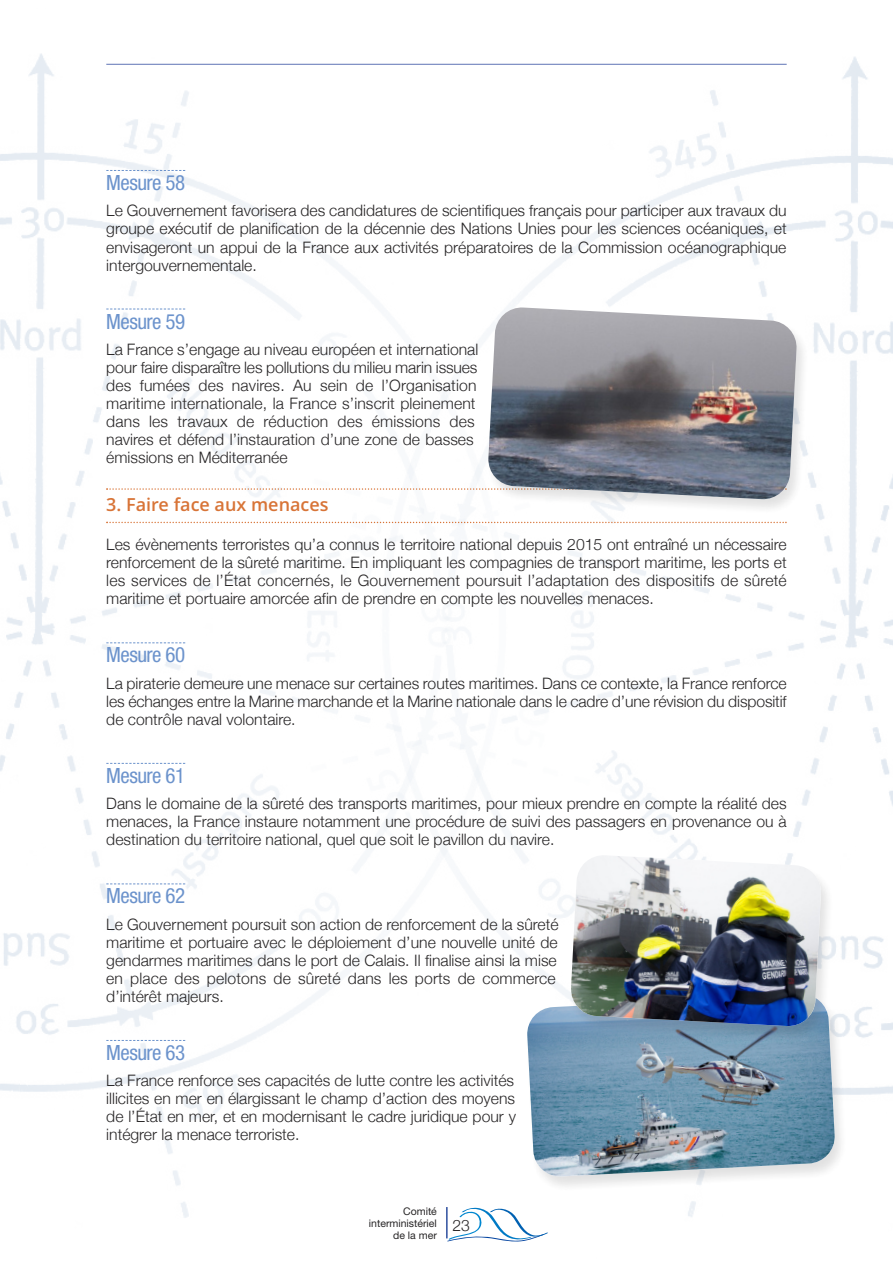
<style>
.page{position:relative;width:893px;height:1263px;background:#fff}
.page>*{position:absolute;margin:0;border:0;box-sizing:border-box;transform-origin:0 0}
.t1{font:condensed 21px "Helvetica Neue LT Pro";letter-spacing:-.025em;color:#6c93cc}
.t2{font:600 18px "Open Sans";color:#d87437}
.t3{font:300 15.75px/18px "Helvetica Neue";color:#272526;text-align:justify}
.t4{font:10.5px/12px "Helvetica Neue LT Pro";color:#272526;text-align:right}
</style>
<div class="page">
<img style="left:674px;top:57px;width:219px;height:1160px">
<img style="left:0;top:53px;width:674px;height:1189px">
<hr style="left:446px;top:1207px;width:2px;height:31px;background:#2d4e9e">
<hr style="left:106px;top:64px;width:681px;height:1px;background:#5f73b5">
<svg style="left:447px;top:1208px;width:101px;height:33px"></svg>
<svg style="left:106px;top:170px;width:79px;height:1px"></svg>
<svg style="left:106px;top:309px;width:79px;height:1px"></svg>
<svg style="left:106px;top:488px;width:373px;height:2px"></svg>
<svg style="left:106px;top:522px;width:681px;height:1px"></svg>
<svg style="left:106px;top:642px;width:79px;height:1px"></svg>
<svg style="left:106px;top:763px;width:79px;height:1px"></svg>
<svg style="left:106px;top:883px;width:79px;height:1px"></svg>
<svg style="left:106px;top:1040px;width:79px;height:1px"></svg>
<img style="left:479px;top:300px;width:338px;height:221px">
<img style="left:488px;top:307px;width:309px;height:193px">
<img style="left:518px;top:986px;width:338px;height:212px">
<img style="left:526px;top:993px;width:309px;height:184px">
<img style="left:562px;top:847px;width:280px;height:201px">
<img style="left:570px;top:854px;width:252px;height:173px">
<h1 class="t1" style="left:106px;top:175px;width:80px">Mesure 58</h1>
<p class="t3" style="left:106px;top:202px;width:682px">Le Gouvernement favorisera des candidatures de scientifiques français pour participer aux travaux du groupe exécutif de planification de la décennie des Nations Unies pour les sciences océaniques, et envisageront un appui de la France aux activités préparatoires de la Commission océanographique intergouvernementale.</p>
<h1 class="t1" style="left:106px;top:313px;width:80px">Mesure 59</h1>
<p class="t3" style="left:106px;top:340px;width:374px;text-align:left">La France s’engage au niveau européen et international pour faire disparaître les pollutions du milieu marin issues des fumées des navires. Au sein de l’Organisation maritime internationale, la France s’inscrit pleinement dans les travaux de réduction des émissions des navires et défend l’instauration d’une zone de basses émissions en Méditerranée</p>
<p class="t2" style="left:106px;top:494px;width:224px">3. Faire face aux menaces</p>
<p class="t3" style="left:106px;top:535px;width:682px">Les évènements terroristes qu’a connus le territoire national depuis 2015 ont entraîné un nécessaire renforcement de la sûreté maritime. En impliquant les compagnies de transport maritime, les ports et les services de l’État concernés, le Gouvernement poursuit l’adaptation des dispositifs de sûreté maritime et portuaire amorcée afin de prendre en compte les nouvelles menaces.</p>
<h1 class="t1" style="left:106px;top:647px;width:80px">Mesure 60</h1>
<p class="t3" style="left:106px;top:674px;width:682px">La piraterie demeure une menace sur certaines routes maritimes. Dans ce contexte, la France renforce les échanges entre la Marine marchande et la Marine nationale dans le cadre d’une révision du dispositif de contrôle naval volontaire.</p>
<h1 class="t1" style="left:106px;top:768px;width:80px">Mesure 61</h1>
<p class="t3" style="left:106px;top:794px;width:682px">Dans le domaine de la sûreté des transports maritimes, pour mieux prendre en compte la réalité des menaces, la France instaure notamment une procédure de suivi des passagers en provenance ou à destination du territoire national, quel que soit le pavillon du navire.</p>
<h1 class="t1" style="left:106px;top:888px;width:80px">Mesure 62</h1>
<p class="t3" style="left:106px;top:915px;width:454px;text-align:left">Le Gouvernement poursuit son action de renforcement de la sûreté maritime et portuaire avec le déploiement d’une nouvelle unité de gendarmes maritimes dans le port de Calais. Il finalise ainsi la mise en place des pelotons de sûreté dans les ports de commerce d’intérêt majeurs.</p>
<h1 class="t1" style="left:106px;top:1045px;width:80px">Mesure 63</h1>
<p class="t3" style="left:106px;top:1071px;width:411px">La France renforce ses capacités de lutte contre les activités illicites en mer en élargissant le champ d’action des moyens de l’État en mer, et en modernisant le cadre juridique pour y intégrer la menace terroriste.</p>
<p class="t4" style="left:369px;top:1206px;width:70px">Comité interministériel de la mer</p>
<p class="t3" style="left:452px;top:1216px;width:19px">23</p>
</div>
